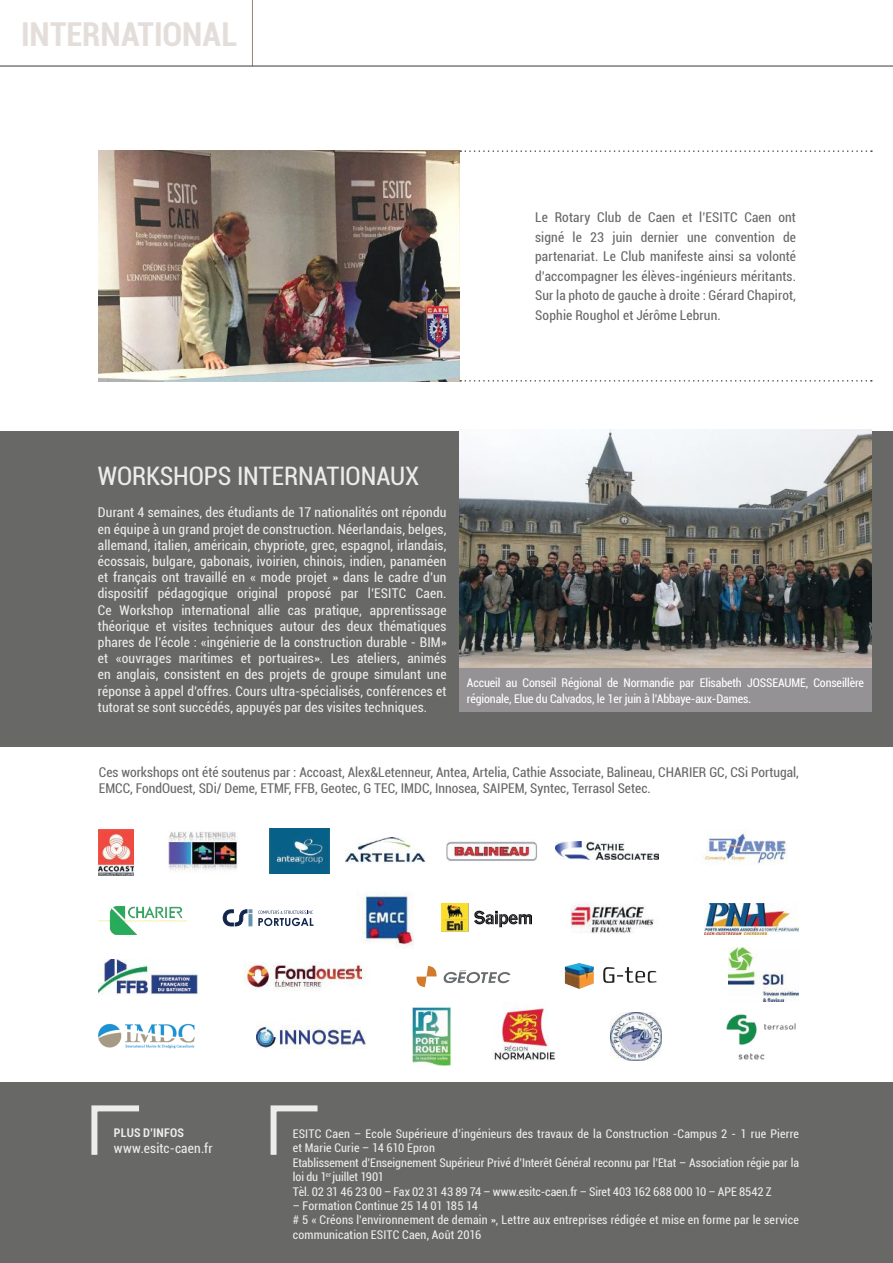
<style>
.page{position:relative;width:893px;height:1263px;background:#fff}
.page>*{position:absolute;margin:0;border:0;box-sizing:border-box;transform-origin:0 0}
.t1{font:700 condensed 33px "Roboto";color:#e4dedb}
.t2{font:condensed 25.5px "Roboto";letter-spacing:-.005em;color:#edecec}
.t3{font:condensed 13.5px/16.2px "Roboto";letter-spacing:.01em;color:#edecec;text-align:justify}
.t4{font:condensed 13.5px/19.5px "Roboto";color:#686867}
.t5{font:condensed 12px/14.4px "Roboto";letter-spacing:.01em;color:#edecec}
.t6{font:condensed 12px/16.2px "Roboto";letter-spacing:-.01em;color:#fff}
.t7{font:700 condensed 12px "Roboto";letter-spacing:.015em;color:#edecec}
.s1{font-size:13.5px}
</style>
<div class="page">
<hr style="left:252px;top:0;width:1px;height:66px;background:#938578">
<div style="left:0;top:1082px;width:893px;height:181px;background:#686867"></div>
<svg style="left:270px;top:1105px;width:48px;height:50px"></svg>
<svg style="left:91px;top:1105px;width:48px;height:50px"></svg>
<div style="left:0;top:431px;width:893px;height:316px;background:#686867"></div>
<img style="left:459px;top:429px;width:413px;height:240px">
<img style="left:166px;top:832px;width:73px;height:40px">
<img style="left:358px;top:895px;width:56px;height:50px">
<img style="left:570px;top:901px;width:84px;height:33px">
<div style="left:459px;top:669px;width:413px;height:43px;background:#949294"></div>
<img style="left:99px;top:829px;width:35px;height:46px">
<img style="left:269px;top:829px;width:60px;height:44px">
<img style="left:556px;top:841px;width:102px;height:18px">
<img style="left:346px;top:837px;width:80px;height:26px">
<img style="left:446px;top:841px;width:91px;height:20px">
<img style="left:99px;top:905px;width:87px;height:29px">
<img style="left:441px;top:904px;width:91px;height:28px">
<svg style="left:258px;top:910px;width:55px;height:16px"></svg>
<svg style="left:223px;top:910px;width:29px;height:17px"></svg>
<img style="left:99px;top:959px;width:99px;height:36px">
<img style="left:244px;top:962px;width:123px;height:28px">
<img style="left:416px;top:965px;width:95px;height:22px">
<img style="left:564px;top:963px;width:93px;height:26px">
<img style="left:493px;top:1005px;width:63px;height:56px">
<img style="left:257px;top:1025px;width:109px;height:23px">
<img style="left:99px;top:1023px;width:96px;height:25px">
<img style="left:704px;top:903px;width:95px;height:31px">
<img style="left:702px;top:831px;width:86px;height:34px">
<img style="left:413px;top:1007px;width:37px;height:59px">
<img style="left:729px;top:948px;width:70px;height:53px">
<img style="left:726px;top:1014px;width:70px;height:46px">
<img style="left:610px;top:1012px;width:52px;height:49px">
<img style="left:99px;top:150px;width:360px;height:232px">
<svg style="left:460px;top:150px;width:412px;height:2px"></svg>
<svg style="left:460px;top:380px;width:412px;height:2px"></svg>
<hr style="left:0;top:66px;width:893px;height:1px;background:#383b3a">
<h1 class="t1" style="left:21px;top:11px;width:218px">INTERNATIONAL</h1>
<p class="t4" style="left:535px;top:207px;width:262px;text-align:justify">Le Rotary Club de Caen et l’ESITC Caen ont signé le 23 juin dernier une convention de partenariat. Le Club manifeste ainsi sa volonté d’accompagner les élèves-ingénieurs méritants.<br>Sur la photo de gauche à droite : Gérard Chapirot, Sophie Roughol et Jérôme Lebrun.</p>
<h2 class="t2" style="left:98px;top:458px;width:323px">WORKSHOPS INTERNATIONAUX</h2>
<p class="t3" style="left:98px;top:504px;width:350px">Durant 4 semaines, des étudiants de 17 nationalités ont répondu en équipe à un grand projet de construction. Néerlandais, belges, allemand, italien, américain, chypriote, grec, espagnol, irlandais, écossais, bulgare, gabonais, ivoirien, chinois, indien, panaméen et français ont travaillé en « mode projet » dans le cadre d’un dispositif pédagogique original proposé par l’ESITC Caen.<br>Ce Workshop international allie cas pratique, apprentissage théorique et visites techniques autour des deux thématiques phares de l’école : «ingénierie de la construction durable - BIM» et «ouvrages maritimes et portuaires». Les ateliers, animés en anglais, consistent en des projets de groupe simulant une réponse à appel d’offres. Cours ultra-spécialisés, conférences et tutorat se sont succédés, appuyés par des visites techniques.</p>
<p class="t6" style="left:467px;top:674px;width:399px">Accueil au Conseil Régional de Normandie par Elisabeth JOSSEAUME, Conseillère régionale, Elue du Calvados, le 1er juin à l’Abbaye-aux-Dames<span class="s1">.</span></p>
<p class="t4" style="left:99px;top:764px;width:702px;line-height:16.2px">Ces workshops ont été soutenus par : Accoast, Alex&amp;Letenneur, Antea, Artelia, Cathie Associate, Balineau, CHARIER GC, CSi Portugal,<br>EMCC, FondOuest, SDi/ Deme, ETMF, FFB, Geotec, G TEC, IMDC, Innosea, SAIPEM, Syntec, Terrasol Setec.</p>
<p class="t7" style="left:114px;top:1124px;width:72px">PLUS D’INFOS</p>
<p class="t3" style="left:114px;top:1140px;width:100px">www.esitc-caen.fr</p>
<p class="t5" style="left:293px;top:1126px;width:508px">ESITC Caen – Ecole Supérieure d’ingénieurs des travaux de la Construction -Campus 2 - 1 rue Pierre et Marie Curie – 14 610 Epron<br>Etablissement d’Enseignement Supérieur Privé d’Interêt Général reconnu par l’Etat – Association régie par la loi du 1<sup>er</sup> juillet 1901<br>Tèl. 02 31 46 23 00 – Fax 02 31 43 89 74 – www.esitc-caen.fr – Siret 403 162 688 000 10 – APE 8542 Z</p>
<p class="t5" style="left:293px;top:1198px;width:508px">– Formation Continue 25 14 01 185 14<br># 5 « Créons l’environnement de demain », Lettre aux entreprises rédigée et mise en forme par le service communication ESITC Caen, Août 2016</p>
</div>
